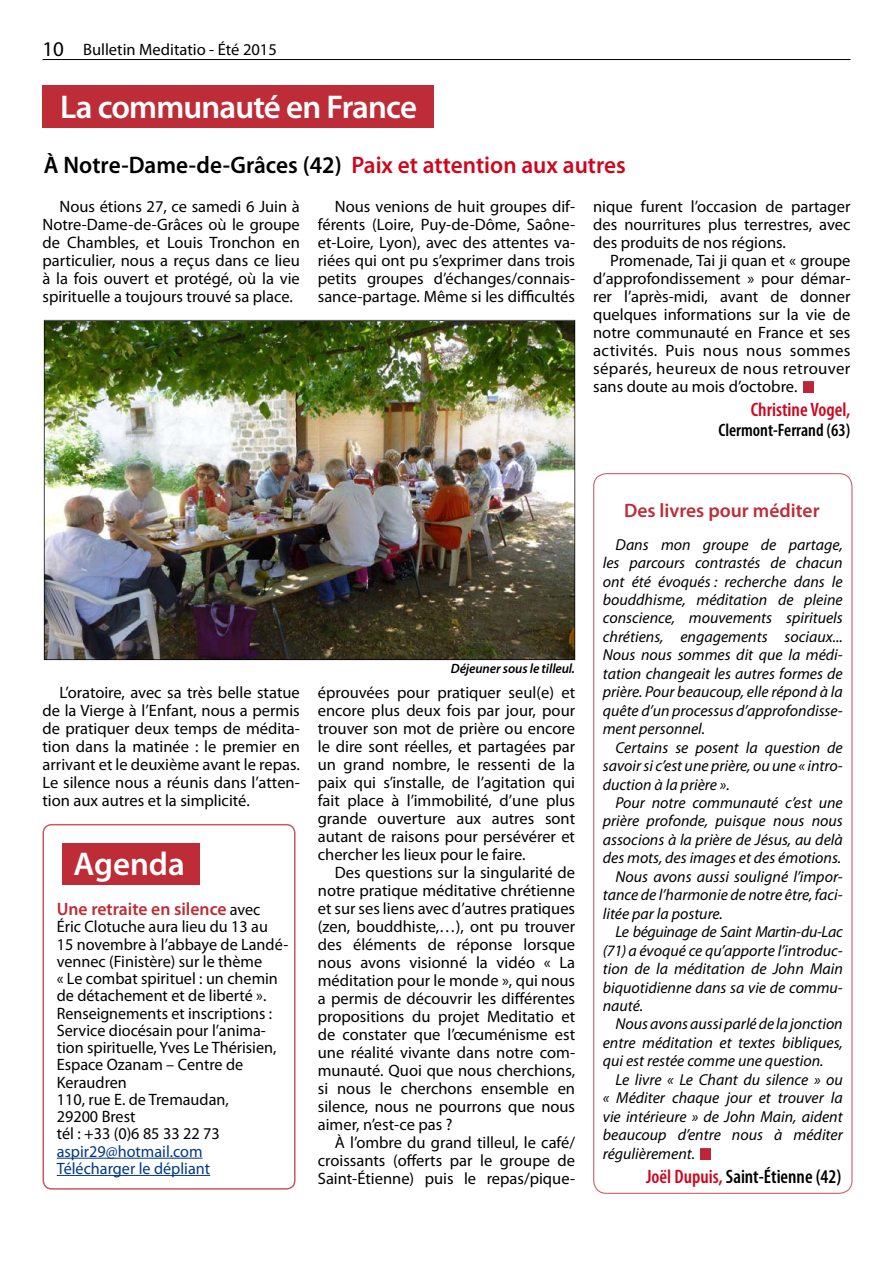
<style>
.page{position:relative;width:893px;height:1263px;background:#fff}
.page>*{position:absolute;margin:0;border:0;box-sizing:border-box;transform-origin:0 0}
.Capa_chamada_título{font:600 33px "Myriad Pro";letter-spacing:-.025em;color:#fff}
.t1{font:600 24px "Myriad Pro";color:#000}
.t2{font:600 condensed 19.5px "Myriad Pro";color:#000}
.t3{font:600 19.5px "Myriad Pro";color:#be2c37}
.t4{font:600 condensed 19.5px "Myriad Pro";color:#cd071e}
.t5{font:600 18px "Myriad Pro";color:#be2c37}
.t6{font:600 condensed 18px "Myriad Pro";color:#000}
.t7{font:16.5px/18px "Myriad Pro";color:#000;text-align:justify}
.t8{font:16.5px "Myriad Pro";color:#003882}
.t9{font:italic 15.9px/18.5px "Myriad Pro";color:#000;text-align:justify}
.t10{font:italic 600 13.5px "Myriad Pro";letter-spacing:-.01em;color:#000}
.s1{font-size:21px}
.s2{color:#cd071e}
.s3{font-weight:400;font-size:16.5px;color:#000}
</style>
<div class="page">
<hr style="left:43px;top:59px;width:807px;height:1px;background:#000">
<svg style="left:803px;top:382px;width:10px;height:10px"></svg>
<div style="left:43px;top:85px;width:391px;height:43px;background:#be2c37"></div>
<hr style="left:57px;top:1158px;width:146px;height:1px;background:#003882">
<hr style="left:57px;top:1175px;width:153px;height:1px;background:#003882">
<div style="left:43px;top:824px;width:253px;height:365px;border:2px solid #be2c37;border-radius:9px"></div>
<div style="left:62px;top:844px;width:138px;height:41px;background:#be2c37"></div>
<svg style="left:701px;top:1149px;width:10px;height:10px"></svg>
<div style="left:593px;top:473px;width:259px;height:721px;border:1px solid #be2c37;border-radius:13px"></div>
<img style="left:46px;top:322px;width:527px;height:336px">
<p class="t7" style="left:43px;top:40px;width:236px"><span class="s1">10</span> Bulletin Meditatio - Été 2015</p>
<p class="Capa_chamada_título" style="left:60px;top:86px;width:358px">La communauté en France</p>
<p class="t1" style="left:44px;top:150px;width:583px">À Notre-Dame-de-Grâces (42) <span class="s2">Paix et attention aux autres</span></p>
<p class="t7" style="left:43px;top:197px;width:259px;text-indent:17px">Nous étions 27, ce samedi 6 Juin à Notre-Dame-de-Grâces où le groupe de Chambles, et Louis Tronchon en particulier, nous a reçus dans ce lieu à la fois ouvert et protégé, où la vie spirituelle a toujours trouvé sa place.</p>
<p class="t7" style="left:318px;top:197px;width:259px;text-indent:17px">Nous venions de huit groupes dif&shy;férents (Loire, Puy-de-Dôme, Saône&shy;et-Loire, Lyon), avec des attentes va&shy;riées qui ont pu s’exprimer dans trois petits groupes d’échanges/connais&shy;sance-partage. Même si les difficultés</p>
<p class="t7" style="left:593px;top:197px;width:259px">nique furent l’occasion de partager des nourritures plus terrestres, avec des produits de nos régions.</p>
<p class="t7" style="left:593px;top:251px;width:259px;text-indent:17px">Promenade, Tai ji quan et « groupe d’approfondissement » pour démar&shy;rer l’après-midi, avant de donner quelques informations sur la vie de notre communauté en France et ses activités. Puis nous nous sommes séparés, heureux de nous retrouver sans doute au mois d’octobre.</p>
<p class="t4" style="left:751px;top:398px;width:101px">Christine Vogel,</p>
<p class="t6" style="left:718px;top:419px;width:134px">Clermont-Ferrand (63)</p>
<p class="t7" style="left:43px;top:683px;width:259px;text-indent:17px">L’oratoire, avec sa très belle statue de la Vierge à l’Enfant, nous a permis de pratiquer deux temps de médita&shy;tion dans la matinée : le premier en arrivant et le deuxième avant le repas.<br>Le silence nous a réunis dans l’atten&shy;tion aux autres et la simplicité.</p>
<p class="Capa_chamada_título" style="left:74px;top:843px;width:113px">Agenda</p>
<p class="t5" style="left:57px;top:897px;width:205px">Une retraite en silence <span class="s3">avec</span></p>
<p class="t7" style="left:57px;top:918px;width:233px;line-height:17.2px;text-align:left">Éric Clotuche aura lieu du 13 au<br>15 novembre à l’abbaye de Landé&shy;vennec (Finistère) sur le thème<br>« Le combat spirituel : un chemin de détachement et de liberté ».</p>
<p class="t7" style="left:57px;top:1004px;width:221px;line-height:17.2px;text-align:left">Renseignements et inscriptions :<br>Service diocésain pour l’anima&shy;tion spirituelle, Yves Le Thérisien,<br>Espace Ozanam – Centre de<br>Keraudren</p>
<p class="t7" style="left:57px;top:1090px;width:174px">110, rue E. de Tremaudan,</p>
<p class="t7" style="left:57px;top:1107px;width:80px">29200 Brest</p>
<p class="t7" style="left:57px;top:1124px;width:164px">tél : +33 (0)6 85 33 22 73</p>
<p class="t8" style="left:57px;top:1141px;width:147px">aspir29@hotmail.com</p>
<p class="t8" style="left:57px;top:1158px;width:155px">Télécharger le dépliant</p>
<p class="t10" style="left:451px;top:659px;width:126px">Déjeuner sous le tilleul.</p>
<p class="t7" style="left:318px;top:683px;width:259px">éprouvées pour pratiquer seul(e) et encore plus deux fois par jour, pour trouver son mot de prière ou encore le dire sont réelles, et partagées par un grand nombre, le ressenti de la paix qui s’installe, de l’agitation qui fait place à l’immobilité, d’une plus grande ouverture aux autres sont autant de raisons pour persévérer et chercher les lieux pour le faire.</p>
<p class="t7" style="left:318px;top:863px;width:259px;text-indent:17px">Des questions sur la singularité de notre pratique méditative chrétienne et sur ses liens avec d’autres pratiques (zen, bouddhiste,…), ont pu trouver des éléments de réponse lorsque nous avons visionné la vidéo « La méditation pour le monde », qui nous a permis de découvrir les différentes propositions du projet Meditatio et de constater que l’œcuménisme est une réalité vivante dans notre com&shy;munauté. Quoi que nous cherchions, si nous le cherchons ensemble en silence, nous ne pourrons que nous aimer, n’est-ce pas ?</p>
<p class="t7" style="left:318px;top:1133px;width:259px;text-indent:17px">À l’ombre du grand tilleul, le café/ croissants (offerts par le groupe de Saint-Étienne) puis le repas/pique-</p>
<p class="t3" style="left:624px;top:498px;width:197px">Des livres pour méditer</p>
<p class="t9" style="left:603px;top:535px;width:242px;text-indent:13px">Dans mon groupe de partage, les parcours contrastés de chacun ont été évoqués : recherche dans le bouddhisme, méditation de pleine conscience, mouvements spirituels chrétiens, engagements sociaux...<br>Nous nous sommes dit que la médi&shy;tation changeait les autres formes de prière. Pour beaucoup, elle répond à la quête d’un processus d’approfondisse&shy;ment personnel.</p>
<p class="t9" style="left:603px;top:738px;width:242px;text-indent:13px">Certains se posent la question de savoir si c’est une prière, ou une « intro&shy;duction à la prière ».</p>
<p class="t9" style="left:603px;top:793px;width:242px;text-indent:13px">Pour notre communauté c’est une prière profonde, puisque nous nous associons à la prière de Jésus, au delà des mots, des images et des émotions.</p>
<p class="t9" style="left:603px;top:867px;width:242px;text-indent:13px">Nous avons aussi souligné l’impor&shy;tance de l’harmonie de notre être, faci&shy;litée par la posture.</p>
<p class="t9" style="left:603px;top:922px;width:242px;text-indent:13px">Le béguinage de Saint Martin-du-Lac (71) a évoqué ce qu’apporte l’introduc&shy;tion de la méditation de John Main biquotidienne dans sa vie de commu&shy;nauté.</p>
<p class="t9" style="left:603px;top:1014px;width:241px;text-indent:13px">Nous avons aussi parlé de la jonction entre méditation et textes bibliques, qui est restée comme une question.</p>
<p class="t9" style="left:603px;top:1070px;width:242px;text-indent:13px">Le livre « Le Chant du silence » ou « Méditer chaque jour et trouver la vie intérieure » de John Main, aident beaucoup d’entre nous à méditer régulièrement.</p>
<p class="t2" style="left:646px;top:1165px;width:197px"><span class="s2">Joël Dupuis,</span> Saint-Étienne (42)</p>
</div>
